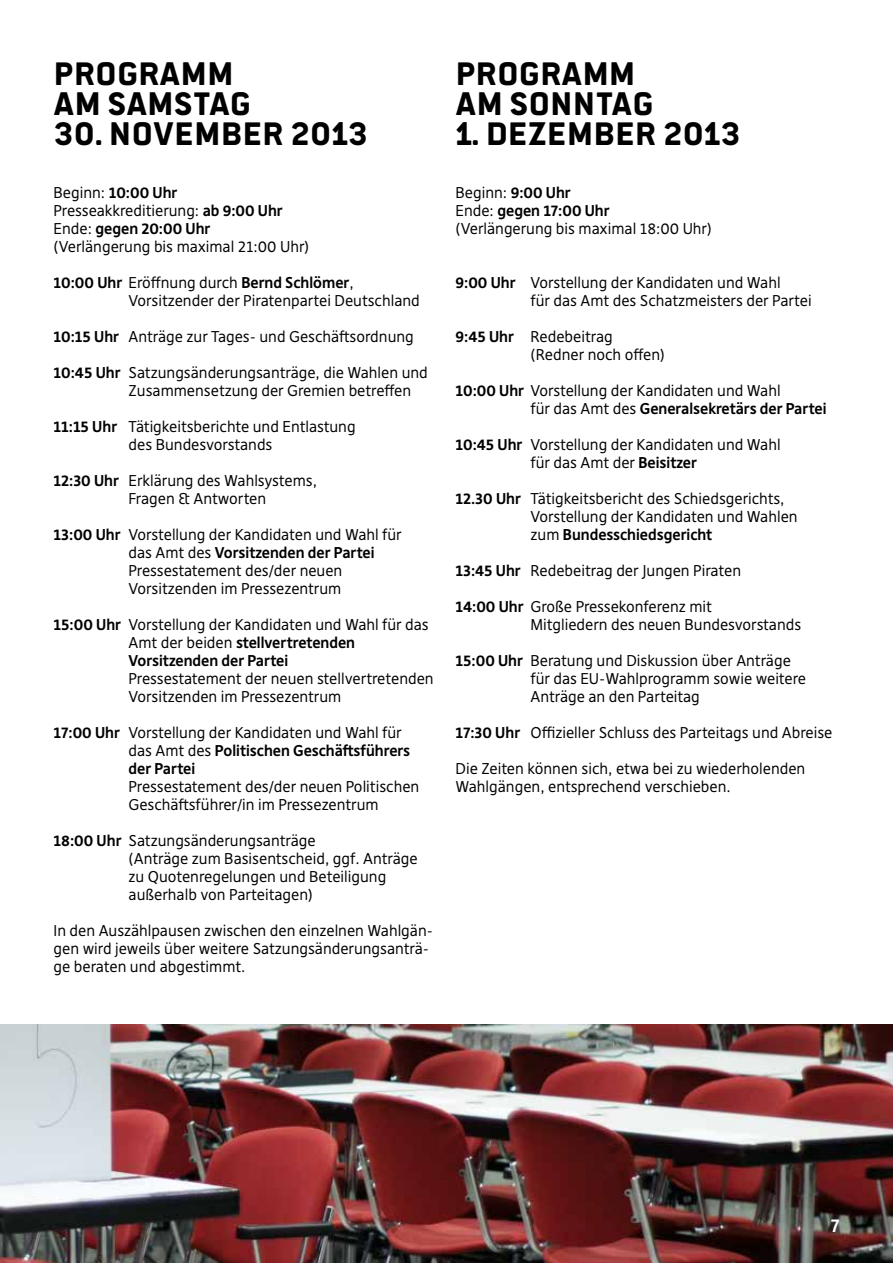
<style>
.page{position:relative;width:893px;height:1263px;background:#fff}
.page>*{position:absolute;margin:0;border:0;box-sizing:border-box;transform-origin:0 0}
.t1{font:700 36px/30px "Politics Head";color:#000}
.t2{font:700 18px "Deja Rip";color:#fff}
.t3{font:15px/18px "Deja Rip";color:#000}
.t4{font:700 15px/18px "Deja Rip";color:#000}
.s1{font-weight:700}
.s2{font-weight:400}
</style>
<div class="page">
<img style="left:0;top:1025px;width:892px;height:238px">
<h1 class="t1" style="left:54px;top:59px;width:199px">PROGRAMM<br>AM SAMSTAG</h1>
<h1 class="t1" style="left:54px;top:119px;width:316px">30. NOVEMBER 2013</h1>
<p class="t3" style="left:54px;top:183px;width:257px">Beginn: <span class="s1">10:00 Uhr<br></span>Presseakkreditierung: <span class="s1">ab 9:00 Uhr<br></span>Ende: <span class="s1">gegen 20:00 Uhr </span>(Verlängerung bis maximal 21:00 Uhr)</p>
<p class="t3" style="left:129px;top:273px;width:293px;text-indent:-75px"><span class="s1">10:00 Uhr</span> Eröffnung durch <span class="s1">Bernd Schlömer</span>,<br>Vorsitzender der Piratenpartei Deutschland</p>
<p class="t3" style="left:54px;top:327px;width:362px"><span class="s1">10:15 Uhr</span> Anträge zur Tages- und Geschäftsordnung</p>
<p class="t3" style="left:129px;top:363px;width:301px;text-indent:-75px"><span class="s1">10:45 Uhr</span> Satzungsänderungsanträge, die Wahlen und<br>Zusammensetzung der Gremien betreffen</p>
<p class="t3" style="left:54px;top:417px;width:304px;text-align:center"><span class="s1">11:15 Uhr</span> Tätigkeitsberichte und Entlastung des Bundesvorstands</p>
<p class="t3" style="left:129px;top:471px;width:190px;text-indent:-75px"><span class="s1">12:30 Uhr</span> Erklärung des Wahlsystems,<br>Fragen &amp; Antworten</p>
<p class="t3" style="left:129px;top:525px;width:275px;text-indent:-75px"><span class="s1">13:00 Uhr</span> Vorstellung der Kandidaten und Wahl für das Amt des <span class="s1">Vorsitzenden der Partei </span>Pressestatement des/der neuen Vorsitzenden im Pressezentrum</p>
<p class="t3" style="left:129px;top:615px;width:302px;text-indent:-75px"><span class="s1">15:00 Uhr</span> Vorstellung der Kandidaten und Wahl für das<br>Amt der beiden <span class="s1">stellvertretenden<br>Vorsitzenden der Partei</span></p>
<p class="t3" style="left:129px;top:669px;width:307px">Pressestatement der neuen stellvertretenden<br>Vorsitzenden im Pressezentrum</p>
<p class="t4" style="left:129px;top:723px;width:283px;text-indent:-75px">17:00 Uhr <span class="s2">Vorstellung der Kandidaten und Wahl für das Amt des</span> Politischen Geschäftsführers der Partei</p>
<p class="t3" style="left:129px;top:777px;width:292px">Pressestatement des/der neuen Politischen<br>Geschäftsführer/in im Pressezentrum</p>
<p class="t3" style="left:129px;top:831px;width:291px;text-indent:-75px"><span class="s1">18:00 Uhr</span> Satzungsänderungsanträge<br>(Anträge zum Basisentscheid, ggf. Anträge zu Quotenregelungen und Beteiligung außerhalb von Parteitagen)</p>
<p class="t3" style="left:54px;top:921px;width:381px">In den Auszählpausen zwischen den einzelnen Wahlgän&shy;gen wird jeweils über weitere Satzungsänderungsanträ&shy;ge beraten und abgestimmt.</p>
<h1 class="t1" style="left:455px;top:59px;width:200px">PROGRAMM<br>AM SONNTAG</h1>
<h1 class="t1" style="left:455px;top:119px;width:287px">1. DEZEMBER 2013</h1>
<p class="t3" style="left:455px;top:183px;width:258px">Beginn: <span class="s1">9:00 Uhr<br></span>Ende: <span class="s1">gegen 17:00 Uhr<br></span>(Verlängerung bis maximal 18:00 Uhr)</p>
<p class="t3" style="left:530px;top:273px;width:283px;text-indent:-75px"><span class="s1">9:00 Uhr</span> Vorstellung der Kandidaten und Wahl<br>für das Amt des Schatzmeisters der Partei</p>
<p class="t3" style="left:530px;top:327px;width:136px;text-indent:-75px"><span class="s1">9:45 Uhr</span> Redebeitrag (Redner noch offen)</p>
<p class="t3" style="left:530px;top:381px;width:298px;text-indent:-75px"><span class="s1">10:00 Uhr</span> Vorstellung der Kandidaten und Wahl<br>für das Amt des <span class="s1">Generalsekretärs der Partei</span></p>
<p class="t3" style="left:455px;top:435px;width:327px;text-align:center"><span class="s1">10:45 Uhr</span> Vorstellung der Kandidaten und Wahl für das Amt der <span class="s1">Beisitzer</span></p>
<p class="t3" style="left:530px;top:489px;width:269px;text-indent:-75px"><span class="s1">12.30 Uhr</span> Tätigkeitsbericht des Schiedsgerichts,<br>Vorstellung der Kandidaten und Wahlen zum <span class="s1">Bundesschiedsgericht</span></p>
<p class="t3" style="left:455px;top:561px;width:287px"><span class="s1">13:45 Uhr</span> Redebeitrag der Jungen Piraten</p>
<p class="t3" style="left:530px;top:597px;width:272px;text-indent:-75px"><span class="s1">14:00 Uhr</span> Große Pressekonferenz mit<br>Mitgliedern des neuen Bundesvorstands</p>
<p class="t3" style="left:530px;top:651px;width:277px;text-indent:-75px"><span class="s1">15:00 Uhr</span> Beratung und Diskussion über Anträge für das EU-Wahlprogramm sowie weitere<br>Anträge an den Parteitag</p>
<p class="t3" style="left:455px;top:723px;width:378px"><span class="s1">17:30 Uhr</span> Offizieller Schluss des Parteitags und Abreise</p>
<p class="t3" style="left:455px;top:759px;width:351px">Die Zeiten können sich, etwa bei zu wiederholenden<br>Wahlgängen, entsprechend verschieben.</p>
<p class="t2" style="left:831px;top:1214px;width:10px">7</p>
</div>
